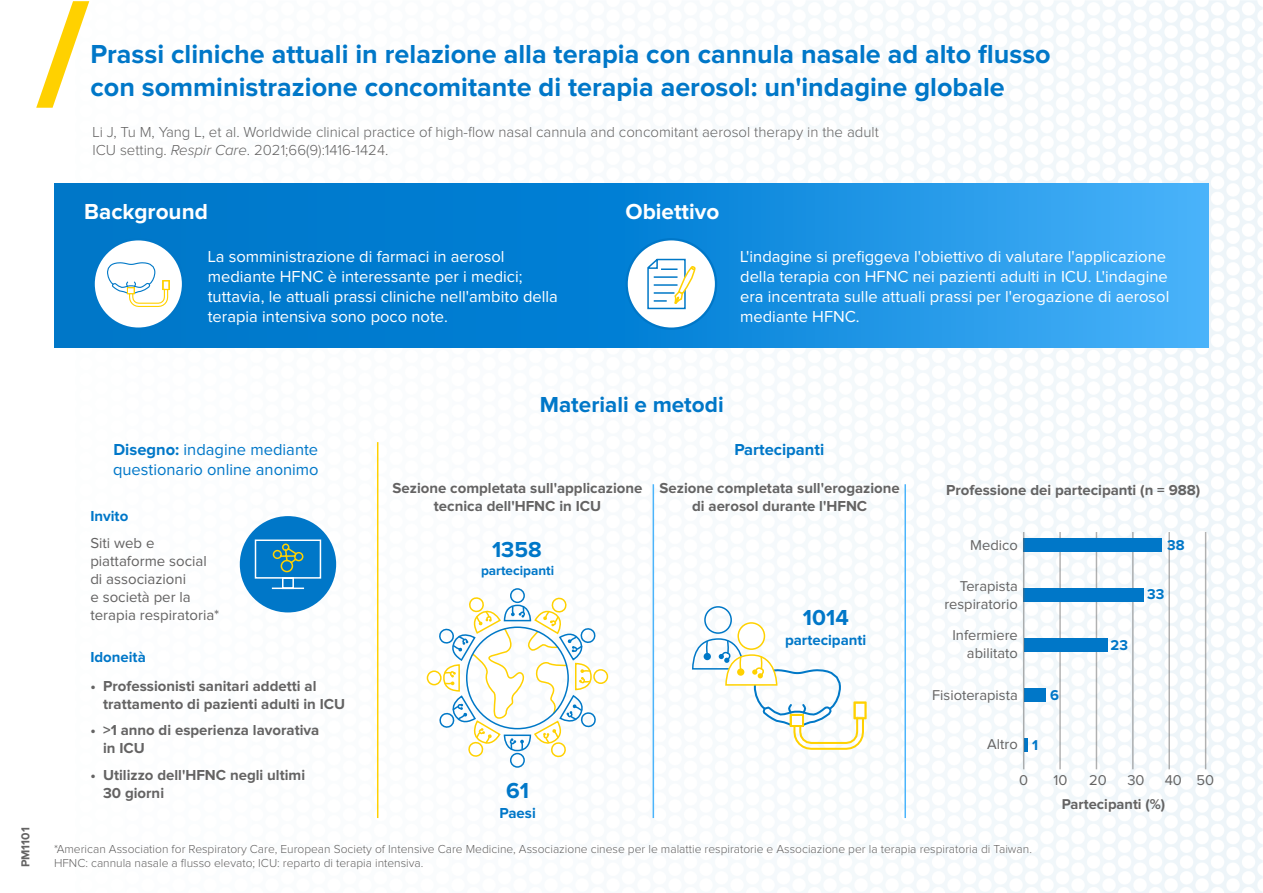
<style>
.page{position:relative;width:1263px;height:893px;background:#fff}
.page>*{position:absolute;margin:0;border:0;box-sizing:border-box;transform-origin:0 0}
.t1{font:700 27px/32.4px "Proxima Nova";color:#0077c8}
.t2{font:700 22.5px "Proxima Nova";color:#0077c8}
.t3{font:700 22.5px "Proxima Nova";color:#fff}
.t4{font:16.5px/19.8px "Proxima Nova";color:#fff}
.t5{font:16.5px/19.8px "Proxima Nova";color:#0077c8}
.t6{font:700 16.5px "Proxima Nova";color:#0077c8}
.t7{font:700 15px/18px "Proxima Nova";color:#646363}
.t8{font:300 15px/18px "Proxima Nova";color:#646363}
.t9{font:15px/18px "Proxima Nova";color:#646363}
.t10{font:700 15px "Proxima Nova";color:#0077c8}
.t11{font:14.7px/17.7px "Proxima Nova";color:#646363;text-align:right}
.t12{font:700 14.7px "Proxima Nova";color:#646363}
.t13{font:700 14.7px "Proxima Nova";color:#0077c8}
.t14{font:700 13.5px "Proxima Nova";color:#0077c8}
.t15{font:300 12px "Proxima Nova";color:#646363}
.t16{font:700 12px "Proxima Nova";color:#646363}
.s1{font-style:italic}
.s2{font-weight:700}
</style>
<div class="page">
<img style="left:89px;top:0;width:1174px;height:893px">
<svg style="left:54px;top:183px;width:1155px;height:165px;background:#138bdb"></svg>
<svg style="left:36px;top:1px;width:53px;height:107px"></svg>
<div style="left:94px;top:239px;width:89px;height:90px;background:#fff;border-radius:50%"></div>
<div style="left:92px;top:238px;width:92px;height:92px;border:2px solid #0077c8;border-radius:50%"></div>
<div style="left:627px;top:239px;width:89px;height:90px;background:#fff;border-radius:50%"></div>
<div style="left:625px;top:238px;width:92px;height:92px;border:2px solid #0077c8;border-radius:50%"></div>
<hr style="left:377px;top:442px;width:1px;height:376px;background:#ffd100">
<hr style="left:1205px;top:532px;width:1px;height:237px;background:#646363">
<hr style="left:1059px;top:532px;width:2px;height:237px;background:#646363">
<hr style="left:1096px;top:532px;width:1px;height:237px;background:#646363">
<hr style="left:1132px;top:532px;width:1px;height:237px;background:#646363">
<hr style="left:1168px;top:532px;width:2px;height:237px;background:#646363">
<div style="left:1024px;top:538px;width:138px;height:14px;background:#0077c8"></div>
<div style="left:1024px;top:588px;width:120px;height:14px;background:#0077c8"></div>
<div style="left:1024px;top:638px;width:83px;height:14px;background:#0077c8"></div>
<div style="left:1024px;top:688px;width:21px;height:14px;background:#0077c8"></div>
<hr style="left:1024px;top:738px;width:3px;height:14px;background:#0077c8">
<hr style="left:1023px;top:532px;width:1px;height:237px;background:#646363">
<svg style="left:107px;top:262px;width:63px;height:45px"></svg>
<svg style="left:647px;top:258px;width:49px;height:52px"></svg>
<div style="left:240px;top:516px;width:96px;height:96px;background:#0077c8;border-radius:50%"></div>
<svg style="left:254px;top:539px;width:68px;height:51px"></svg>
<hr style="left:653px;top:484px;width:1px;height:334px;background:#4bb4fb">
<hr style="left:904px;top:484px;width:2px;height:334px;background:#4bb4fb">
<div style="left:510px;top:588px;width:15px;height:15px;border:2px solid #0078c7;border-radius:50%"></div>
<div style="left:594px;top:670px;width:13px;height:13px;background:#fff;border-radius:50%"></div>
<div style="left:593px;top:669px;width:15px;height:15px;border:2px solid #ffd100;border-radius:50%"></div>
<div style="left:510px;top:753px;width:15px;height:15px;border:2px solid #0078c7;border-radius:50%"></div>
<div style="left:427px;top:671px;width:14px;height:14px;background:#fff;border-radius:50%"></div>
<div style="left:427px;top:670px;width:15px;height:15px;border:2px solid #ffd100;border-radius:50%"></div>
<svg style="left:437px;top:595px;width:161px;height:164px"></svg>
<div style="left:704px;top:606px;width:28px;height:28px;border:2px solid #0078c7;border-radius:50%"></div>
<div style="left:738px;top:623px;width:26px;height:26px;background:#fff;border-radius:50%"></div>
<div style="left:737px;top:622px;width:28px;height:28px;border:2px solid #ffd100;border-radius:50%"></div>
<svg style="left:691px;top:637px;width:176px;height:113px"></svg>
<p class="t1" style="left:90px;top:39px;width:962px">Prassi cliniche attuali in relazione alla terapia con cannula nasale ad alto flusso con somministrazione concomitante di terapia aerosol: un'indagine globale</p>
<p class="t8" style="left:92px;top:124px;width:788px">Li J, Tu M, Yang L, et al. Worldwide clinical practice of high-flow nasal cannula and concomitant aerosol therapy in the adult<br>ICU setting. <span class="s1">Respir Care</span>. 2021;66(9):1416-1424.</p>
<p class="t3" style="left:84px;top:199px;width:125px">Background</p>
<p class="t3" style="left:625px;top:199px;width:95px">Obiettivo</p>
<p class="t4" style="left:208px;top:248px;width:352px">La somministrazione di farmaci in aerosol mediante HFNC è interessante per i medici; tuttavia, le attuali prassi cliniche nell'ambito della terapia intensiva sono poco note.</p>
<p class="t4" style="left:740px;top:248px;width:431px">L'indagine si prefiggeva l'obiettivo di valutare l'applicazione della terapia con HFNC nei pazienti adulti in ICU. L'indagine era incentrata sulle attuali prassi per l'erogazione di aerosol mediante HFNC.</p>
<p class="t16" style="left:19px;top:867px;width:41px;rotate:-90deg">PM1101</p>
<p class="t5" style="left:113px;top:440px;width:207px"><span class="s2">Disegno:</span> indagine mediante questionario online anonimo</p>
<p class="t10" style="left:90px;top:508px;width:39px">Invito</p>
<p class="t9" style="left:90px;top:535px;width:131px">Siti web e piattaforme social di associazioni<br>e società per la terapia respiratoria*</p>
<p class="t10" style="left:90px;top:648px;width:57px">Idoneità</p>
<p class="t7" style="left:103px;top:677px;width:244px;text-indent:-13px">• Professionisti sanitari addetti al trattamento di pazienti adulti in ICU</p>
<p class="t7" style="left:103px;top:721px;width:218px;text-indent:-13px">• &gt;1 anno di esperienza lavorativa in ICU</p>
<p class="t7" style="left:103px;top:766px;width:204px;text-indent:-13px">• Utilizzo dell'HFNC negli ultimi<br>30 giorni</p>
<p class="t2" style="left:540px;top:392px;width:185px">Materiali e metodi</p>
<p class="t6" style="left:734px;top:440px;width:91px">Partecipanti</p>
<p class="t7" style="left:393px;top:479px;width:251px;text-align:center">Sezione completata sull'applicazione tecnica dell'HFNC in ICU</p>
<p class="t2" style="left:492px;top:536px;width:51px">1358</p>
<p class="t14" style="left:481px;top:563px;width:75px">partecipanti</p>
<p class="t7" style="left:659px;top:479px;width:242px;text-align:center">Sezione completata sull'erogazione di aerosol durante l'HFNC</p>
<p class="t2" style="left:803px;top:605px;width:47px">1014</p>
<p class="t10" style="left:785px;top:631px;width:83px">partecipanti</p>
<p class="t2" style="left:506px;top:778px;width:24px">61</p>
<p class="t10" style="left:499px;top:804px;width:38px">Paesi</p>
<p class="t7" style="left:946px;top:481px;width:256px">Professione dei partecipanti (n = 988)</p>
<p class="t11" style="left:970px;top:536px;width:49px">Medico</p>
<p class="t13" style="left:1167px;top:536px;width:19px">38</p>
<p class="t11" style="left:944px;top:578px;width:75px">Terapista respiratorio</p>
<p class="t11" style="left:952px;top:627px;width:67px">Infermiere abilitato</p>
<p class="t11" style="left:932px;top:687px;width:87px">Fisioterapista</p>
<p class="t11" style="left:987px;top:736px;width:32px">Altro</p>
<p class="t11" style="left:1019px;top:772px;width:10px">0</p>
<p class="t11" style="left:1054px;top:772px;width:15px">10</p>
<p class="t11" style="left:1089px;top:772px;width:19px">20</p>
<p class="t11" style="left:1127px;top:772px;width:19px">30</p>
<p class="t11" style="left:1165px;top:772px;width:51px">40 50</p>
<p class="t13" style="left:1147px;top:586px;width:19px">33</p>
<p class="t13" style="left:1110px;top:637px;width:19px">23</p>
<p class="t13" style="left:1050px;top:686px;width:10px">6</p>
<p class="t13" style="left:1032px;top:736px;width:8px">1</p>
<p class="t12" style="left:1062px;top:796px;width:105px">Partecipanti (%)</p>
<p class="t15" style="left:54px;top:844px;width:979px">*American Association for Respiratory Care, European Society of Intensive Care Medicine, Associazione cinese per le malattie respiratorie e Associazione per la terapia respiratoria di Taiwan.</p>
<p class="t15" style="left:54px;top:858px;width:371px">HFNC: cannula nasale a flusso elevato; ICU: reparto di terapia intensiva.</p>
</div>
